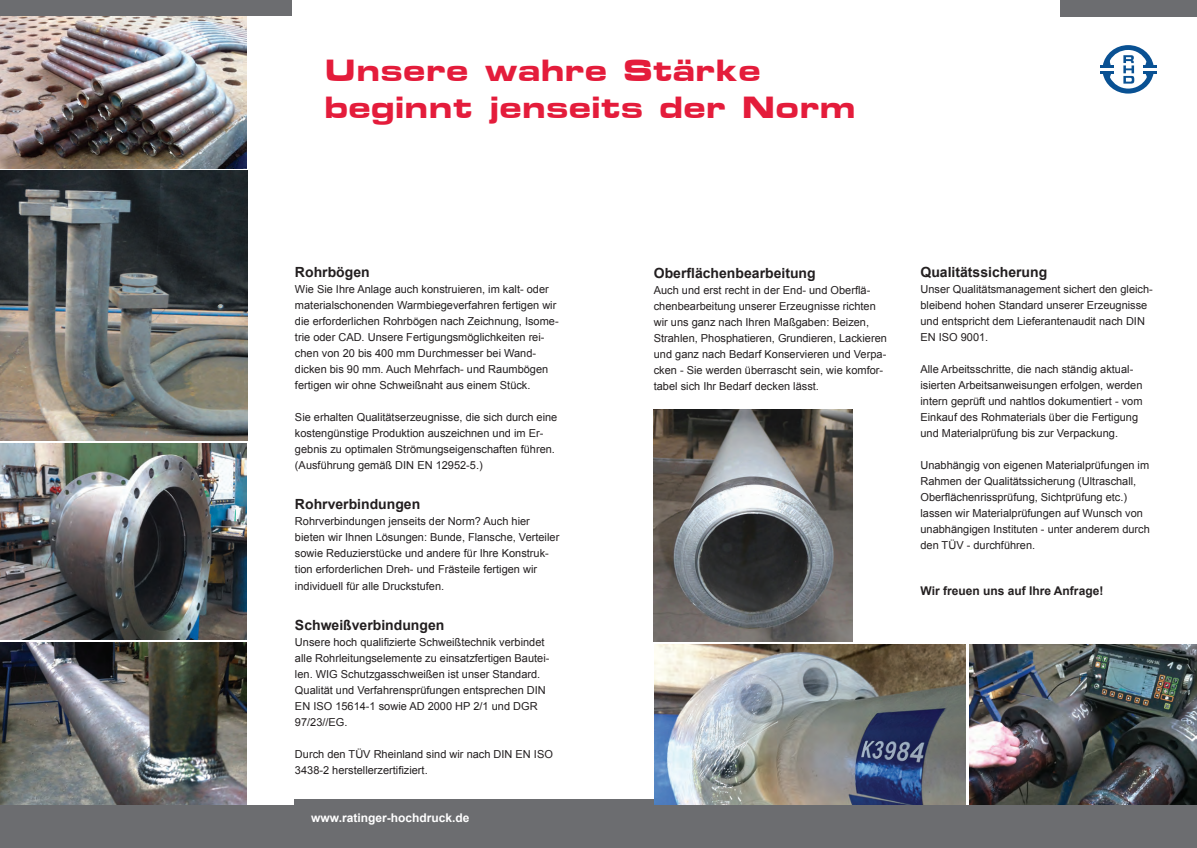
<style>
.page{position:relative;width:1197px;height:848px;background:#fff}
.page>*{position:absolute;margin:0;border:0;box-sizing:border-box;transform-origin:0 0}
.t1{font:700 36px/37px "Metrostyle Extended";color:#e41c3b}
.t2{font:700 14px "Arial";color:#231f20}
.t3{font:700 12px "Arial";color:#231f20}
.t4{font:700 12px "Arial";color:#fff}
.t5{font:11px/16px "Arial";color:#231f20}
</style>
<div class="page">
<img style="left:0;top:16px;width:247px;height:152px">
<img style="left:0;top:643px;width:247px;height:162px">
<img style="left:969px;top:644px;width:227px;height:161px">
<div style="left:294px;top:799px;width:366px;height:40px;background:#6c6d70"></div>
<img style="left:654px;top:644px;width:311px;height:161px">
<div style="left:0;top:805px;width:1196px;height:43px;background:#6c6d70"></div>
<div style="left:1059px;top:0;width:137px;height:16px;background:#6c6d70"></div>
<svg style="left:1100px;top:45px;width:56px;height:49px"></svg>
<img style="left:0;top:443px;width:247px;height:197px">
<div style="left:0;top:0;width:292px;height:16px;background:#6c6d70"></div>
<img style="left:0;top:170px;width:247px;height:270px">
<img style="left:653px;top:409px;width:199px;height:232px">
<h1 class="t1" style="left:324px;top:52px;width:532px">Unsere wahre Stärke beginnt jenseits der Norm</h1>
<p class="t2" style="left:295px;top:263px;width:76px">Rohrbögen</p>
<p class="t5" style="left:295px;top:281px;width:265px">Wie Sie Ihre Anlage auch konstruieren, im kalt- oder materialschonenden Warmbiegeverfahren fertigen wir die erforderlichen Rohrbögen nach Zeichnung, Isome&shy;trie oder CAD. Unsere Fertigungsmöglichkeiten rei&shy;chen von 20 bis 400 mm Durchmesser bei Wand&shy;dicken bis 90 mm. Auch Mehrfach- und Raumbögen fertigen wir ohne Schweißnaht aus einem Stück.</p>
<p class="t5" style="left:295px;top:409px;width:264px">Sie erhalten Qualitätserzeugnisse, die sich durch eine kostengünstige Produktion auszeichnen und im Er&shy;gebnis zu optimalen Strömungseigenschaften führen. (Ausführung gemäß DIN EN 12952-5.)</p>
<p class="t2" style="left:295px;top:495px;width:127px">Rohrverbindungen</p>
<p class="t5" style="left:295px;top:513px;width:266px">Rohrverbindungen jenseits der Norm? Auch hier bieten wir Ihnen Lösungen: Bunde, Flansche, Verteiler sowie Reduzierstücke und andere für Ihre Konstruk&shy;tion erforderlichen Dreh- und Frästeile fertigen wir individuell für alle Druckstufen.</p>
<p class="t2" style="left:295px;top:615px;width:151px">Schweißverbindungen</p>
<p class="t5" style="left:295px;top:633px;width:256px">Unsere hoch qualifizierte Schweißtechnik verbindet alle Rohrleitungselemente zu einsatzfertigen Bautei&shy;len. WIG Schutzgasschweißen ist unser Standard.<br>Qualität und Verfahrensprüfungen entsprechen DIN EN ISO 15614-1 sowie AD 2000 HP 2/1 und DGR 97/23//EG.</p>
<p class="t5" style="left:295px;top:745px;width:259px">Durch den TÜV Rheinland sind wir nach DIN EN ISO<br>3438-2 herstellerzertifiziert.</p>
<p class="t4" style="left:311px;top:809px;width:160px">www.ratinger-hochdruck.de</p>
<p class="t2" style="left:653px;top:263px;width:163px">Oberflächenbearbeitung</p>
<p class="t5" style="left:653px;top:282px;width:234px">Auch und erst recht in der End- und Oberflä&shy;chenbearbeitung unserer Erzeugnisse richten wir uns ganz nach Ihren Maßgaben: Beizen, Strahlen, Phosphatieren, Grundieren, Lackieren und ganz nach Bedarf Konservieren und Verpa&shy;cken - Sie werden überrascht sein, wie komfor&shy;tabel sich Ihr Bedarf decken lässt.</p>
<p class="t2" style="left:920px;top:262px;width:128px">Qualitätssicherung</p>
<p class="t5" style="left:920px;top:281px;width:234px">Unser Qualitätsmanagement sichert den gleich&shy;bleibend hohen Standard unserer Erzeugnisse und entspricht dem Lieferantenaudit nach DIN EN ISO 9001.</p>
<p class="t5" style="left:920px;top:361px;width:223px">Alle Arbeitsschritte, die nach ständig aktual&shy;isierten Arbeitsanweisungen erfolgen, werden intern geprüft und nahtlos dokumentiert - vom Einkauf des Rohmaterials über die Fertigung und Materialprüfung bis zur Verpackung.</p>
<p class="t5" style="left:920px;top:457px;width:231px">Unabhängig von eigenen Materialprüfungen im Rahmen der Qualitätssicherung (Ultraschall, Oberflächenrissprüfung, Sichtprüfung etc.) lassen wir Materialprüfungen auf Wunsch von unabhängigen Instituten - unter anderem durch den TÜV - durchführen.</p>
<p class="t3" style="left:920px;top:582px;width:184px">Wir freuen uns auf Ihre Anfrage!</p>
</div>
